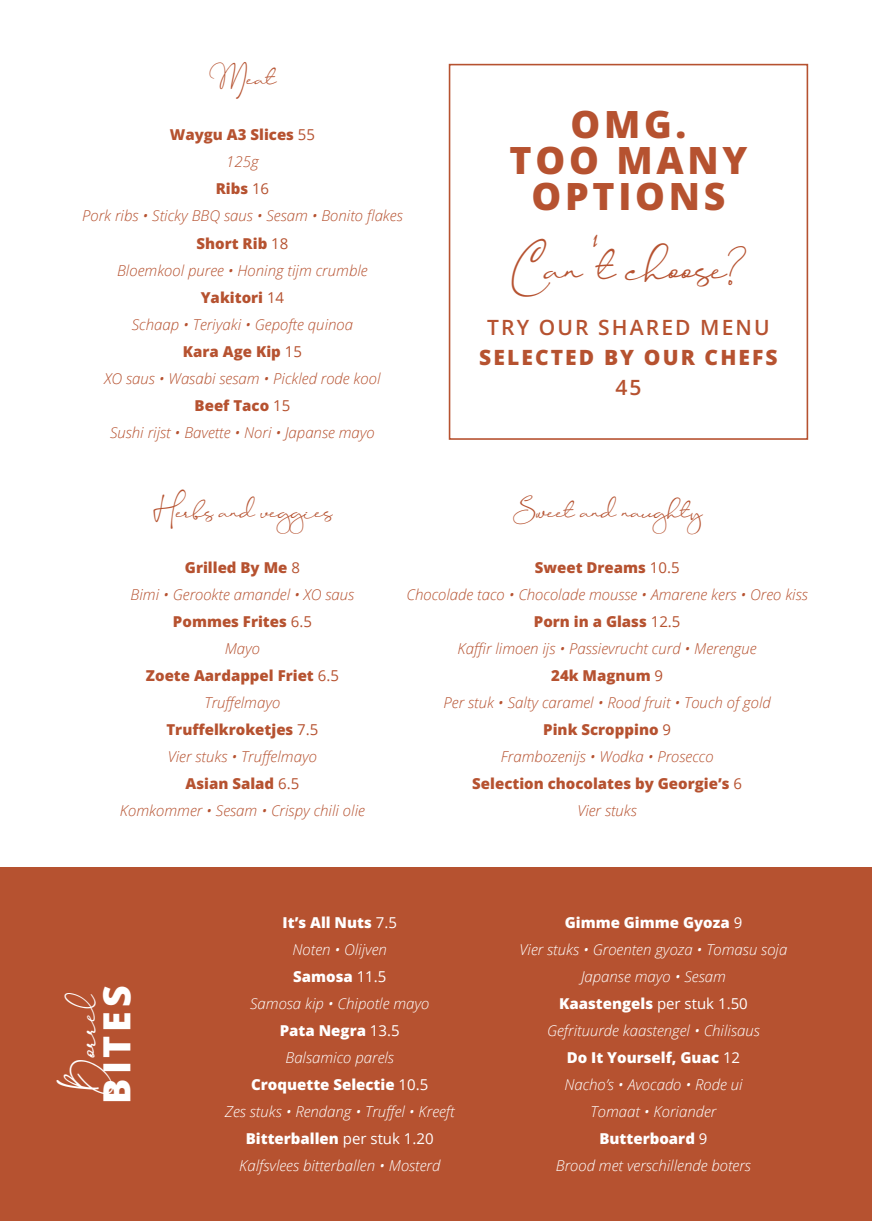
<style>
.page{position:relative;width:872px;height:1221px;background:#fff}
.page>*{position:absolute;margin:0;border:0;box-sizing:border-box;transform-origin:0 0}
.t1{font:800 37.5px/36px "Open Sans";letter-spacing:.1em;color:#b65230;text-align:center}
.t2{font:800 37.5px "Open Sans";letter-spacing:.1em;color:#fff}
.t3{font:27px "Konya";color:#b65230}
.t4{font:22.5px "Konya";color:#fff}
.t5{font:600 21px "Open Sans";letter-spacing:.1em;color:#b65230}
.t6{font:800 21px "Open Sans";letter-spacing:.1em;color:#b65230}
.t7{font:italic 300 15px/27px "Open Sans";color:#b65230;text-align:center}
.t8{font:italic 300 15px/27px "Open Sans";color:#fff;text-align:center}
.t9{font:15px "Konya";color:#b65230}
.s1{font-weight:800;font-style:normal}
.s2{font-weight:400;font-style:normal}
</style>
<div class="page">
<div style="left:449px;top:64px;width:359px;height:376px;border:2px solid #b65230"></div>
<div style="left:0;top:867px;width:872px;height:353px;background:#b65230"></div>
<p class="t9" style="left:208px;top:72px;width:70px">Meat</p>
<p class="t7" style="left:82px;top:121px;width:322px"><span class="s1">Waygu A3 Slices</span> <span class="s2">55<br></span>125g<br><span class="s1">Ribs</span> <span class="s2">16<br></span>Pork ribs • Sticky BBQ saus • Sesam • Bonito flakes<br><span class="s1">Short Rib</span> <span class="s2">18<br></span>Bloemkool puree • Honing tijm crumble<br><span class="s1">Yakitori</span> <span class="s2">14<br></span>Schaap • Teriyaki • Gepofte quinoa<br><span class="s1">Kara Age Kip</span> <span class="s2">15<br></span>XO saus • Wasabi sesam • Pickled rode kool<br><span class="s1">Beef Taco</span> <span class="s2">15<br></span>Sushi rijst • Bavette • Nori • Japanse mayo</p>
<h1 class="t1" style="left:509px;top:105px;width:239px">OMG.<br>TOO MANY<br>OPTIONS</h1>
<h2 class="t3" style="left:509px;top:256px;width:240px">Can’t choose?</h2>
<h3 class="t5" style="left:487px;top:313px;width:284px">TRY OUR SHARED MENU</h3>
<h3 class="t6" style="left:479px;top:342px;width:300px">SELECTED BY OUR CHEFS</h3>
<h3 class="t5" style="left:615px;top:373px;width:28px">45</h3>
<p class="t9" style="left:152px;top:504px;width:182px">Herbs and veggies</p>
<p class="t7" style="left:120px;top:553px;width:246px"><span class="s1">Grilled By Me</span> <span class="s2">8<br></span>Bimi • Gerookte amandel • XO saus<br><span class="s1">Pommes Frites</span> <span class="s2">6.5<br></span>Mayo<br><span class="s1">Zoete Aardappel Friet</span> <span class="s2">6.5<br></span>Truffelmayo<br><span class="s1">Truffelkroketjes</span> <span class="s2">7.5<br></span>Vier stuks • Truffelmayo<br><span class="s1">Asian Salad</span> <span class="s2">6.5<br></span>Komkommer • Sesam • Crispy chili olie</p>
<p class="t9" style="left:512px;top:504px;width:192px">Sweet and naughty</p>
<p class="t7" style="left:406px;top:553px;width:403px"><span class="s1">Sweet Dreams</span> <span class="s2">10.5<br></span>Chocolade taco • Chocolade mousse • Amarene kers • Oreo kiss<br><span class="s1">Porn in a Glass</span> <span class="s2">12.5<br></span>Kaffir limoen ijs • Passievrucht curd • Merengue<br><span class="s1">24k Magnum</span> <span class="s2">9<br></span>Per stuk • Salty caramel • Rood fruit • Touch of gold<br><span class="s1">Pink Scroppino</span> <span class="s2">9<br></span>Frambozenijs • Wodka • Prosecco<br><span class="s1">Selection chocolates by Georgie’s</span> <span class="s2">6<br></span>Vier stuks</p>
<h1 class="t2" style="left:88px;top:1103px;width:119px;rotate:-90deg">BITES</h1>
<h3 class="t4" style="left:77px;top:1094px;width:104px;rotate:-90deg">Borrel</h3>
<p class="t8" style="left:225px;top:908px;width:231px"><span class="s1">It’s All Nuts</span> <span class="s2">7.5<br></span>Noten • Olijven<br><span class="s1">Samosa</span> <span class="s2">11.5<br></span>Samosa kip • Chipotle mayo<br><span class="s1">Pata Negra</span> <span class="s2">13.5<br></span>Balsamico parels<br><span class="s1">Croquette Selectie</span> <span class="s2">10.5<br></span>Zes stuks • Rendang • Truffel • Kreeft<br><span class="s1">Bitterballen</span> <span class="s2">per stuk 1.20<br></span>Kalfsvlees bitterballen • Mosterd</p>
<p class="t8" style="left:519px;top:908px;width:269px"><span class="s1">Gimme Gimme Gyoza</span> <span class="s2">9<br></span>Vier stuks • Groenten gyoza • Tomasu soja<br>Japanse mayo • Sesam<br><span class="s1">Kaastengels</span> <span class="s2">per stuk 1.50<br></span>Gefrituurde kaastengel • Chilisaus<br><span class="s1">Do It Yourself, Guac</span> <span class="s2">12<br></span>Nacho’s • Avocado • Rode ui<br>Tomaat • Koriander<br><span class="s1">Butterboard</span> <span class="s2">9<br></span>Brood met verschillende boters</p>
</div>
